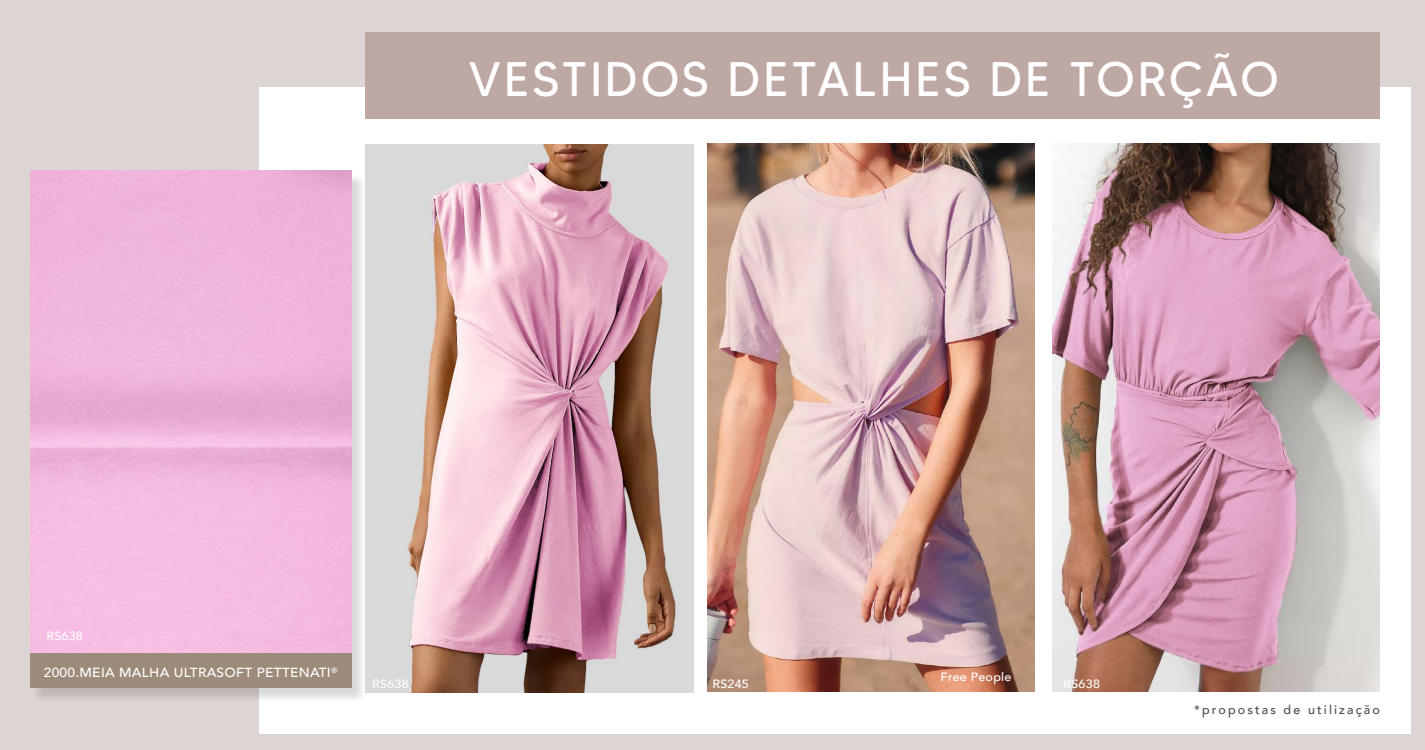
<style>
.page{position:relative;width:1425px;height:750px;background:#ddd5d3}
.page>*{position:absolute;margin:0;border:0;box-sizing:border-box;transform-origin:0 0}
.t1{font:48.5px "MADE Tommy Soft";letter-spacing:.06em;color:#fff}
.t2{font:500 13.25px "Avenir";letter-spacing:.02em;color:#fff;scale:1.04 1}
.t3{font:500 12.5px "Avenir";letter-spacing:.17em;color:#4e4b4c}
.t4{font:500 12px "Avenir";letter-spacing:.02em;color:#fff;scale:1.04 1}
</style>
<div class="page">
<div style="left:259px;top:87px;width:1151px;height:647px;background:#fff"></div>
<div style="left:366px;top:32px;width:1014px;height:87px;background:#bea8a3"></div>
<img style="left:707px;top:144px;width:328px;height:547px">
<img style="left:1053px;top:144px;width:327px;height:547px">
<img style="left:366px;top:145px;width:327px;height:547px">
<div style="left:32px;top:173px;width:335px;height:530px;background:#241f1f;opacity:.17"></div>
<img style="left:30px;top:171px;width:321px;height:482px">
<div style="left:30px;top:653px;width:321px;height:35px;background:#9c8b7b"></div>
<h1 class="t1" style="left:468px;top:49px;width:812px">VESTIDOS DETALHES DE TORÇÃO</h1>
<p class="t4" style="left:47px;top:625px;width:37px">RS638</p>
<p class="t2" style="left:44px;top:661px;width:284px">2000.MEIA MALHA ULTRASOFT PETTENATI<sup>®</sup></p>
<p class="t4" style="left:941px;top:667px;width:70px">Free People</p>
<p class="t4" style="left:372px;top:673px;width:37px">RS638</p>
<p class="t4" style="left:712px;top:673px;width:37px">RS245</p>
<p class="t4" style="left:1064px;top:673px;width:37px">RS638</p>
<p class="t3" style="left:1194px;top:699px;width:187px">*propostas de utilização</p>
</div>
